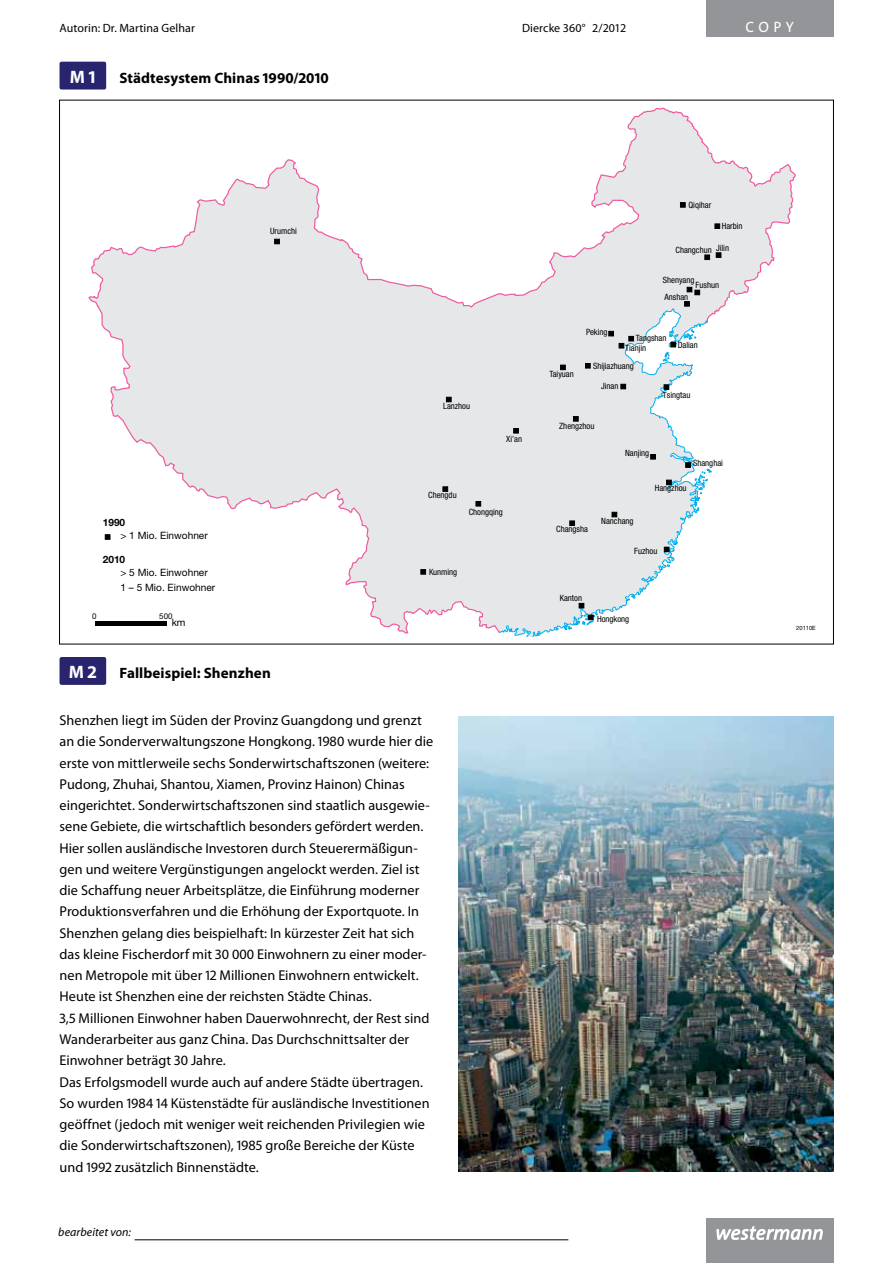
<style>
.page{position:relative;width:893px;height:1263px;background:#fff}
.page>*{position:absolute;margin:0;border:0;box-sizing:border-box;transform-origin:0 0}
.t1{font:700 18px "Myriad Pro";color:#fff}
.t2{font:700 15px "Myriad Pro";letter-spacing:.005em;color:#000}
.t3{font:15px "The Sans W5 Plain";color:#fff}
.t4{font:14.25px/21.3px "Myriad Pro";letter-spacing:.005em;color:#000}
.t5{font:12px "Myriad Pro";letter-spacing:.005em;color:#000}
.t6{font:italic 12px "Myriad Pro";letter-spacing:.01em;color:#000}
.t7{font:10.05px/13.2px "Helvetica Neue LT Pro";color:#000}
.t8{font:700 10.05px "Helvetica Neue LT Pro";color:#000}
.t9{font:condensed 8.7px/10.5px "Helvetica Neue LT Pro";color:#000}
.t10{font:7.95px "Helvetica Neue LT Pro";color:#000}
.t11{font:5.85px "Helvetica Neue LT Pro";color:#000}
.s1{font-weight:700}
</style>
<div class="page">
<div style="left:706px;top:1218px;width:127px;height:45px;background:#939598"></div>
<svg style="left:716px;top:1226px;width:107px;height:14px"></svg>
<div style="left:706px;top:0;width:127px;height:36px;background:#939598"></div>
<hr style="left:135px;top:1239px;width:433px;height:1px;background:#000">
<div style="left:60px;top:62px;width:46px;height:28px;background:#28256e;border-radius:2px"></div>
<div style="left:60px;top:657px;width:46px;height:28px;background:#28256e;border-radius:2px"></div>
<img style="left:459px;top:716px;width:374px;height:455px">
<svg style="left:88px;top:107px;width:708px;height:530px"></svg>
<svg style="left:446px;top:397px;width:5px;height:5px"></svg>
<svg style="left:443px;top:486px;width:5px;height:6px"></svg>
<svg style="left:476px;top:501px;width:5px;height:5px"></svg>
<svg style="left:513px;top:428px;width:6px;height:5px"></svg>
<svg style="left:573px;top:416px;width:5px;height:5px"></svg>
<svg style="left:621px;top:384px;width:5px;height:5px"></svg>
<svg style="left:650px;top:454px;width:6px;height:5px"></svg>
<svg style="left:662px;top:384px;width:7px;height:12px"></svg>
<svg style="left:663px;top:331px;width:13px;height:30px"></svg>
<svg style="left:608px;top:331px;width:26px;height:17px"></svg>
<svg style="left:704px;top:255px;width:6px;height:5px"></svg>
<svg style="left:716px;top:252px;width:5px;height:6px"></svg>
<svg style="left:715px;top:224px;width:5px;height:5px"></svg>
<svg style="left:680px;top:202px;width:5px;height:5px"></svg>
<svg style="left:687px;top:287px;width:13px;height:8px"></svg>
<svg style="left:684px;top:301px;width:6px;height:5px"></svg>
<svg style="left:585px;top:363px;width:5px;height:5px"></svg>
<svg style="left:560px;top:365px;width:6px;height:5px"></svg>
<svg style="left:666px;top:480px;width:6px;height:5px"></svg>
<svg style="left:683px;top:458px;width:28px;height:60px"></svg>
<svg style="left:421px;top:569px;width:5px;height:5px"></svg>
<svg style="left:564px;top:615px;width:31px;height:15px"></svg>
<svg style="left:579px;top:603px;width:5px;height:5px"></svg>
<svg style="left:661px;top:542px;width:16px;height:28px"></svg>
<svg style="left:612px;top:512px;width:5px;height:5px"></svg>
<svg style="left:569px;top:521px;width:6px;height:5px"></svg>
<svg style="left:274px;top:239px;width:6px;height:5px"></svg>
<svg style="left:105px;top:534px;width:5px;height:6px"></svg>
<hr style="left:95px;top:621px;width:71px;height:4px;background:#000">
<p class="t5" style="left:60px;top:20px;width:137px">Autorin: Dr. Martina Gelhar</p>
<p class="t5" style="left:522px;top:20px;width:106px">Diercke 360° 2/2012</p>
<p class="t1" style="left:70px;top:65px;width:27px">M 1</p>
<p class="t2" style="left:120px;top:68px;width:211px">Städtesystem Chinas 1990/2010</p>
<p class="t3" style="left:745px;top:17px;width:50px">COPY</p>
<p class="t9" style="left:270px;top:226px;width:28px">Urumchi</p>
<p class="t9" style="left:688px;top:199px;width:24px">Qiqihar</p>
<p class="t9" style="left:722px;top:220px;width:22px">Harbin</p>
<p class="t9" style="left:676px;top:244px;width:55px">Changchun Jilin</p>
<p class="t9" style="left:663px;top:275px;width:33px">Shenyang</p>
<p class="t9" style="left:696px;top:280px;width:25px">Fushun</p>
<p class="t9" style="left:665px;top:292px;width:25px">Anshan</p>
<p class="t9" style="left:443px;top:401px;width:28px">Lanzhou</p>
<p class="t9" style="left:428px;top:490px;width:30px">Chengdu</p>
<p class="t9" style="left:506px;top:434px;width:17px">Xi’an</p>
<p class="t8" style="left:103px;top:516px;width:24px">1990</p>
<p class="t7" style="left:120px;top:552px;width:89px;text-indent:-18px"><span class="s1">2010<br></span>&gt; 5 Mio. Einwohner</p>
<p class="t7" style="left:120px;top:580px;width:96px">1 – 5 Mio. Einwohner</p>
<p class="t7" style="left:120px;top:529px;width:89px">&gt; 1 Mio. Einwohner</p>
<p class="t10" style="left:92px;top:611px;width:6px">0</p>
<p class="t10" style="left:159px;top:611px;width:15px">500</p>
<p class="t7" style="left:172px;top:616px;width:15px">km</p>
<p class="t9" style="left:469px;top:506px;width:36px">Chongqing</p>
<p class="t9" style="left:429px;top:567px;width:30px">Kunming</p>
<p class="t1" style="left:69px;top:660px;width:29px">M 2</p>
<p class="t2" style="left:120px;top:663px;width:153px">Fallbeispiel: Shenzhen</p>
<p class="t4" style="left:60px;top:709px;width:375px">Shenzhen liegt im Süden der Provinz Guangdong und grenzt an die Sonderverwaltungszone Hongkong. 1980 wurde hier die erste von mittlerweile sechs Sonderwirtschaftszonen (weitere:<br>Pudong, Zhuhai, Shantou, Xiamen, Provinz Hainon) Chinas eingerichtet. Sonderwirtschaftszonen sind staatlich ausgewie&shy;sene Gebiete, die wirtschaftlich besonders gefördert werden.<br>Hier sollen ausländische Investoren durch Steuerermäßigun&shy;gen und weitere Vergünstigungen angelockt werden. Ziel ist die Schaffung neuer Arbeitsplätze, die Einführung moderner Produktionsverfahren und die Erhöhung der Exportquote. In Shenzhen gelang dies beispielhaft: In kürzester Zeit hat sich das kleine Fischerdorf mit 30 000 Einwohnern zu einer moder&shy;nen Metropole mit über 12 Millionen Einwohnern entwickelt.<br>Heute ist Shenzhen eine der reichsten Städte Chinas.<br>3,5 Millionen Einwohner haben Dauerwohnrecht, der Rest sind Wanderarbeiter aus ganz China. Das Durchschnittsalter der Einwohner beträgt 30 Jahre.<br>Das Erfolgsmodell wurde auch auf andere Städte übertragen.<br>So wurden 1984 14 Küstenstädte für ausländische Investitionen geöffnet (jedoch mit weniger weit reichenden Privilegien wie die Sonderwirtschaftszonen), 1985 große Bereiche der Küste und 1992 zusätzlich Binnenstädte.</p>
<p class="t6" style="left:58px;top:1225px;width:74px">bearbeitet von:</p>
<p class="t9" style="left:549px;top:369px;width:26px">Taiyuan</p>
<p class="t9" style="left:586px;top:327px;width:23px">Peking</p>
<p class="t9" style="left:625px;top:332px;width:43px;text-indent:11px">Tangshan<br>Tianjin</p>
<p class="t9" style="left:593px;top:360px;width:42px">Shijiazhuang</p>
<p class="t9" style="left:601px;top:380px;width:19px">Jinan</p>
<p class="t9" style="left:678px;top:339px;width:22px">Dalian</p>
<p class="t9" style="left:663px;top:389px;width:29px">Tsingtau</p>
<p class="t9" style="left:559px;top:420px;width:37px">Zhengzhou</p>
<p class="t9" style="left:625px;top:448px;width:26px">Nanjing</p>
<p class="t9" style="left:693px;top:458px;width:31px">Shanghai</p>
<p class="t9" style="left:655px;top:483px;width:33px">Hangzhou</p>
<p class="t9" style="left:556px;top:524px;width:33px">Changsha</p>
<p class="t9" style="left:601px;top:516px;width:34px">Nanchang</p>
<p class="t9" style="left:634px;top:545px;width:25px">Fuzhou</p>
<p class="t9" style="left:560px;top:592px;width:24px">Kanton</p>
<p class="t9" style="left:597px;top:614px;width:34px">Hongkong</p>
<p class="t11" style="left:796px;top:624px;width:21px">20110E</p>
</div>
